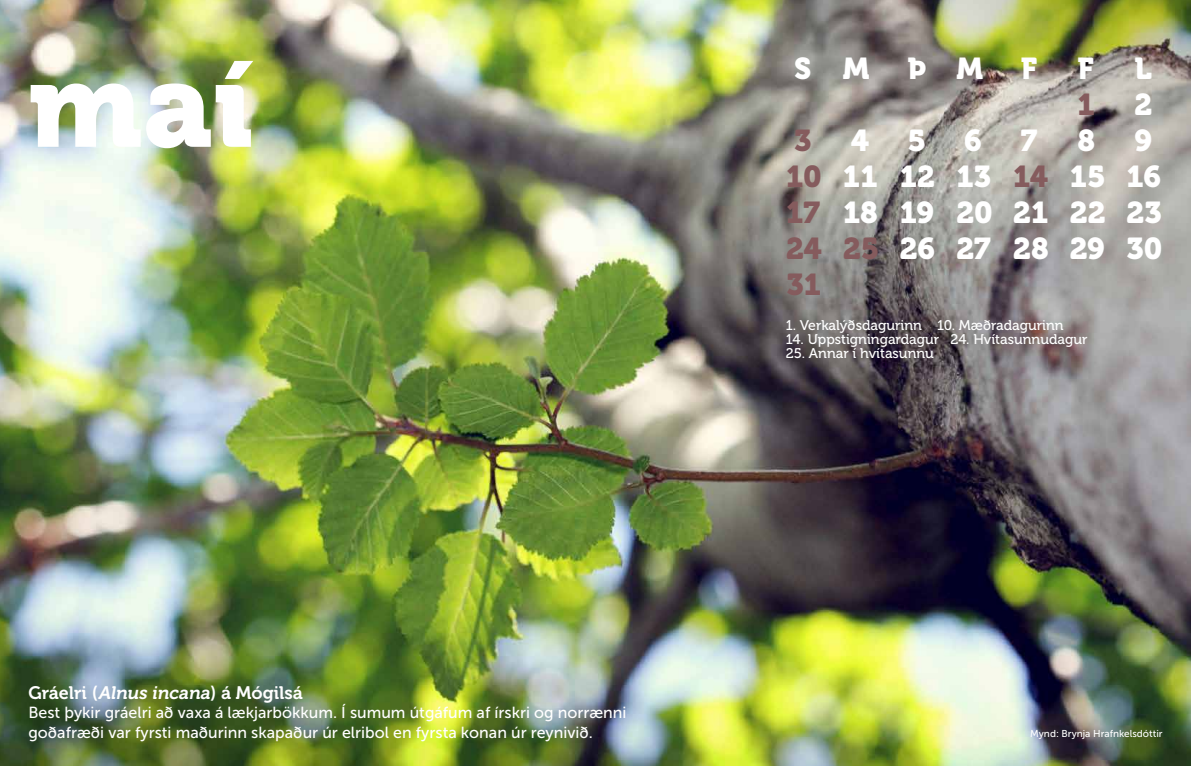
<style>
.page{position:relative;width:1191px;height:766px;background:#fff}
.page>*{position:absolute;margin:0;border:0;box-sizing:border-box;transform-origin:0 0}
.t1{font:120px "Museo 900";color:#fff}
.t2{font:30px/36px "Museo 900";letter-spacing:-.005em;color:#fff}
.t3{font:30px "Museo 900";color:#855b5d}
.t4{font:18px "Museo 700";color:#fff}
.t5{font:16px/19.2px "Museo Sans 500";color:#fff}
.t6{font:14px "Museo 500";color:#fff}
.t7{font:10px "Museo Sans 500";color:#fff}
.s1{font-style:italic}
.s2{color:#855b5d}
</style>
<div class="page">
<img style="left:0;top:0;width:1191px;height:765px">
<h1 class="t1" style="left:28px;top:37px;width:227px">maí</h1>
<p class="t4" style="left:28px;top:682px;width:276px">Gráelri (<span class="s1">Alnus incana</span>) á Mógilsá</p>
<p class="t5" style="left:28px;top:703px;width:599px">Best þykir gráelri að vaxa á lækjarbökkum. Í sumum útgáfum af írskri og norrænni goðafræði var fyrsti maðurinn skapaður úr elribol en fyrsta konan úr reynivið.</p>
<h2 class="t2" style="left:794px;top:51px;width:77px">S M</h2>
<h2 class="t2" style="left:907px;top:51px;width:77px">Þ M</h2>
<h2 class="t2" style="left:1021px;top:51px;width:18px">F</h2>
<h2 class="t2" style="left:1077px;top:51px;width:18px">F</h2>
<h2 class="t2" style="left:1134px;top:51px;width:19px">L</h2>
<h2 class="t3" style="left:1077px;top:88px;width:19px">1</h2>
<h2 class="t2" style="left:1134px;top:87px;width:19px">2</h2>
<h2 class="t3" style="left:794px;top:124px;width:19px">3</h2>
<h2 class="t2" style="left:850px;top:123px;width:20px">4</h2>
<h2 class="t2" style="left:907px;top:123px;width:20px">5</h2>
<h2 class="t2" style="left:964px;top:123px;width:19px">6</h2>
<h2 class="t2" style="left:1021px;top:123px;width:18px">7</h2>
<h2 class="t2" style="left:1077px;top:123px;width:19px">8</h2>
<h2 class="t2" style="left:786px;top:123px;width:378px;text-indent:348px">9<br><span class="s2">10</span> 11 12 13 <span class="s2">14</span> 15 16<br><span class="s2">17</span> 18 19 20 21 22 23<br><span class="s2">24 25</span> 26 27 28 29 30<br><span class="s2">31</span></h2>
<p class="t6" style="left:786px;top:318px;width:279px">1. Verkalýðsdagurinn 10. Mæðradagurinn</p>
<p class="t6" style="left:786px;top:332px;width:303px">14. Uppstigningardagur 24. Hvítasunnudagur</p>
<p class="t6" style="left:786px;top:346px;width:150px">25. Annar í hvítasunnu</p>
<p class="t7" style="left:1030px;top:727px;width:134px">Mynd: Brynja Hrafnkelsdóttir</p>
</div>
